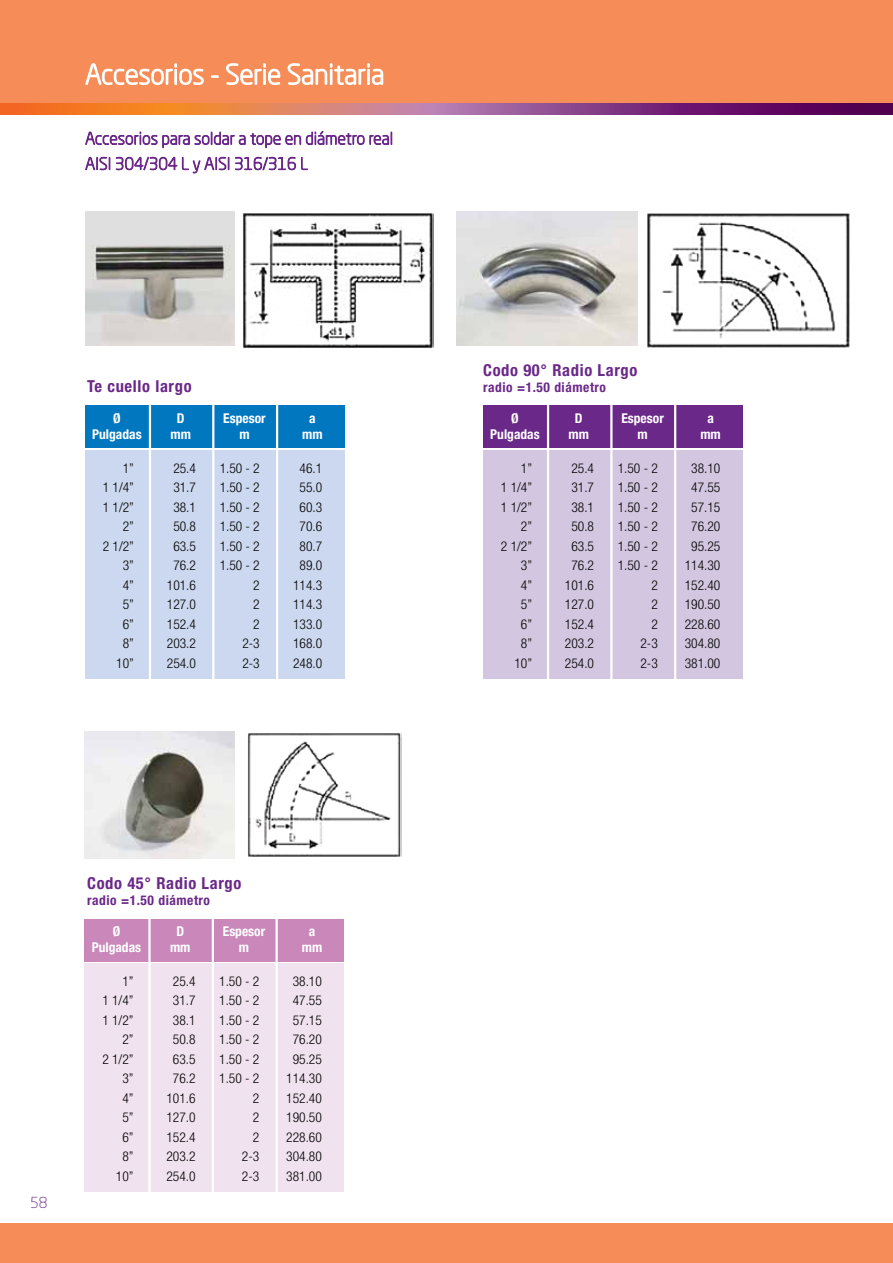
<style>
.page{position:relative;width:893px;height:1263px;background:#fff}
.page>*{position:absolute;margin:0;border:0;box-sizing:border-box;transform-origin:0 0}
.t1{font:300 16.5px/25.2px "Neo Sans Pro";color:#6a2889}
.t2{font:700 condensed 16.5px "Helvetica Neue LT Std";letter-spacing:.04em;color:#6a2889}
.t3{font:300 15px "Neo Sans Pro";color:#6a2889}
.t4{font:300 condensed 13.5px/19.5px "Helvetica Neue LT Std";color:#000;text-align:right}
.t5{font:700 condensed 13.5px/16.2px "Helvetica Neue LT Std";color:#fff;text-align:center}
.t6{font:700 condensed 13.5px "Helvetica Neue LT Std";letter-spacing:.04em;color:#6a2889}
</style>
<div class="page">
<div style="left:0;top:1223px;width:893px;height:40px;background:#f68d59"></div>
<div style="left:0;top:0;width:893px;height:111px;background:#f68d59"></div>
<svg style="left:0;top:103px;width:893px;height:11px;background:#ad5565"></svg>
<div style="left:85px;top:406px;width:259px;height:42px;background:#0077be"></div>
<div style="left:85px;top:450px;width:259px;height:229px;background:#ccd8ef"></div>
<hr style="left:149px;top:405px;width:2px;height:275px;background:#fff">
<hr style="left:212px;top:405px;width:2px;height:275px;background:#fff">
<hr style="left:276px;top:405px;width:2px;height:275px;background:#fff">
<div style="left:85px;top:919px;width:259px;height:42px;background:#c987ba"></div>
<div style="left:85px;top:963px;width:259px;height:229px;background:#f0e2ef"></div>
<hr style="left:148px;top:918px;width:3px;height:275px;background:#fff">
<hr style="left:212px;top:918px;width:2px;height:275px;background:#fff">
<hr style="left:276px;top:918px;width:2px;height:275px;background:#fff">
<svg style="left:85px;top:131px;width:308px;height:43px"></svg>
<div style="left:483px;top:406px;width:259px;height:42px;background:#6a2889"></div>
<div style="left:483px;top:450px;width:259px;height:229px;background:#d3c6e0"></div>
<hr style="left:547px;top:405px;width:2px;height:275px;background:#fff">
<hr style="left:610px;top:405px;width:2px;height:275px;background:#fff">
<hr style="left:674px;top:405px;width:2px;height:275px;background:#fff">
<svg style="left:85px;top:63px;width:119px;height:22px"></svg>
<svg style="left:211px;top:75px;width:8px;height:3px"></svg>
<svg style="left:226px;top:63px;width:55px;height:22px"></svg>
<svg style="left:287px;top:63px;width:97px;height:22px"></svg>
<img style="left:242px;top:213px;width:191px;height:136px">
<img style="left:647px;top:213px;width:203px;height:135px">
<img style="left:247px;top:733px;width:154px;height:124px">
<img style="left:456px;top:211px;width:181px;height:134px">
<img style="left:85px;top:211px;width:149px;height:134px">
<img style="left:85px;top:731px;width:150px;height:127px">
<p class="t1" style="left:85px;top:126px;width:310px">Accesorios para soldar a tope en diámetro real<br>AISI 304/304 L y AISI 316/316 L</p>
<p class="t2" style="left:87px;top:376px;width:106px">Te cuello largo</p>
<p class="t5" style="left:92px;top:410px;width:51px">ø<br>Pulgadas</p>
<p class="t5" style="left:170px;top:410px;width:22px">D mm</p>
<p class="t5" style="left:223px;top:410px;width:44px">Espesor m</p>
<p class="t5" style="left:302px;top:410px;width:22px">a mm</p>
<p class="t4" style="left:103px;top:458px;width:33px">1”<br>1 1/4”<br>1 1/2”<br>2”<br>2 1/2”<br>3”<br>4”<br>5”<br>6”<br>8”<br>10”</p>
<p class="t4" style="left:167px;top:458px;width:31px;text-align:center">25.4<br>31.7<br>38.1<br>50.8<br>63.5<br>76.2<br>101.6<br>127.0<br>152.4<br>203.2<br>254.0</p>
<p class="t4" style="left:220px;top:458px;width:42px">1.50 - 2<br>1.50 - 2<br>1.50 - 2<br>1.50 - 2<br>1.50 - 2<br>1.50 - 2<br>2<br>2<br>2<br>2-3<br>2-3</p>
<p class="t4" style="left:293px;top:458px;width:31px;text-align:center">46.1<br>55.0<br>60.3<br>70.6<br>80.7<br>89.0<br>114.3<br>114.3<br>133.0<br>168.0<br>248.0</p>
<p class="t3" style="left:30px;top:1194px;width:19px">58</p>
<p class="t2" style="left:87px;top:873px;width:156px">Codo 45° Radio Largo</p>
<p class="t6" style="left:87px;top:892px;width:124px">radio =1.50 diámetro</p>
<p class="t5" style="left:92px;top:923px;width:51px">ø<br>Pulgadas</p>
<p class="t5" style="left:170px;top:923px;width:22px">D mm</p>
<p class="t5" style="left:223px;top:923px;width:44px">Espesor m</p>
<p class="t5" style="left:302px;top:923px;width:22px">a mm</p>
<p class="t4" style="left:102px;top:971px;width:33px">1”<br>1 1/4”<br>1 1/2”<br>2”<br>2 1/2”<br>3”<br>4”<br>5”<br>6”<br>8”<br>10”</p>
<p class="t4" style="left:166px;top:971px;width:31px;text-align:center">25.4<br>31.7<br>38.1<br>50.8<br>63.5<br>76.2<br>101.6<br>127.0<br>152.4<br>203.2<br>254.0</p>
<p class="t4" style="left:219px;top:971px;width:42px">1.50 - 2<br>1.50 - 2<br>1.50 - 2<br>1.50 - 2<br>1.50 - 2<br>1.50 - 2<br>2<br>2<br>2<br>2-3<br>2-3</p>
<p class="t4" style="left:286px;top:971px;width:37px;text-align:center">38.10<br>47.55<br>57.15<br>76.20<br>95.25<br>114.30<br>152.40<br>190.50<br>228.60<br>304.80<br>381.00</p>
<p class="t2" style="left:483px;top:360px;width:156px">Codo 90° Radio Largo</p>
<p class="t6" style="left:483px;top:379px;width:124px">radio =1.50 diámetro</p>
<p class="t5" style="left:490px;top:410px;width:51px">ø<br>Pulgadas</p>
<p class="t5" style="left:569px;top:410px;width:22px">D mm</p>
<p class="t5" style="left:621px;top:410px;width:44px">Espesor m</p>
<p class="t5" style="left:700px;top:410px;width:22px">a mm</p>
<p class="t4" style="left:501px;top:458px;width:33px">1”<br>1 1/4”<br>1 1/2”<br>2”<br>2 1/2”<br>3”<br>4”<br>5”<br>6”<br>8”<br>10”</p>
<p class="t4" style="left:565px;top:458px;width:31px;text-align:center">25.4<br>31.7<br>38.1<br>50.8<br>63.5<br>76.2<br>101.6<br>127.0<br>152.4<br>203.2<br>254.0</p>
<p class="t4" style="left:618px;top:458px;width:42px">1.50 - 2<br>1.50 - 2<br>1.50 - 2<br>1.50 - 2<br>1.50 - 2<br>1.50 - 2<br>2<br>2<br>2<br>2-3<br>2-3</p>
<p class="t4" style="left:685px;top:458px;width:37px;text-align:center">38.10<br>47.55<br>57.15<br>76.20<br>95.25<br>114.30<br>152.40<br>190.50<br>228.60<br>304.80<br>381.00</p>
</div>
